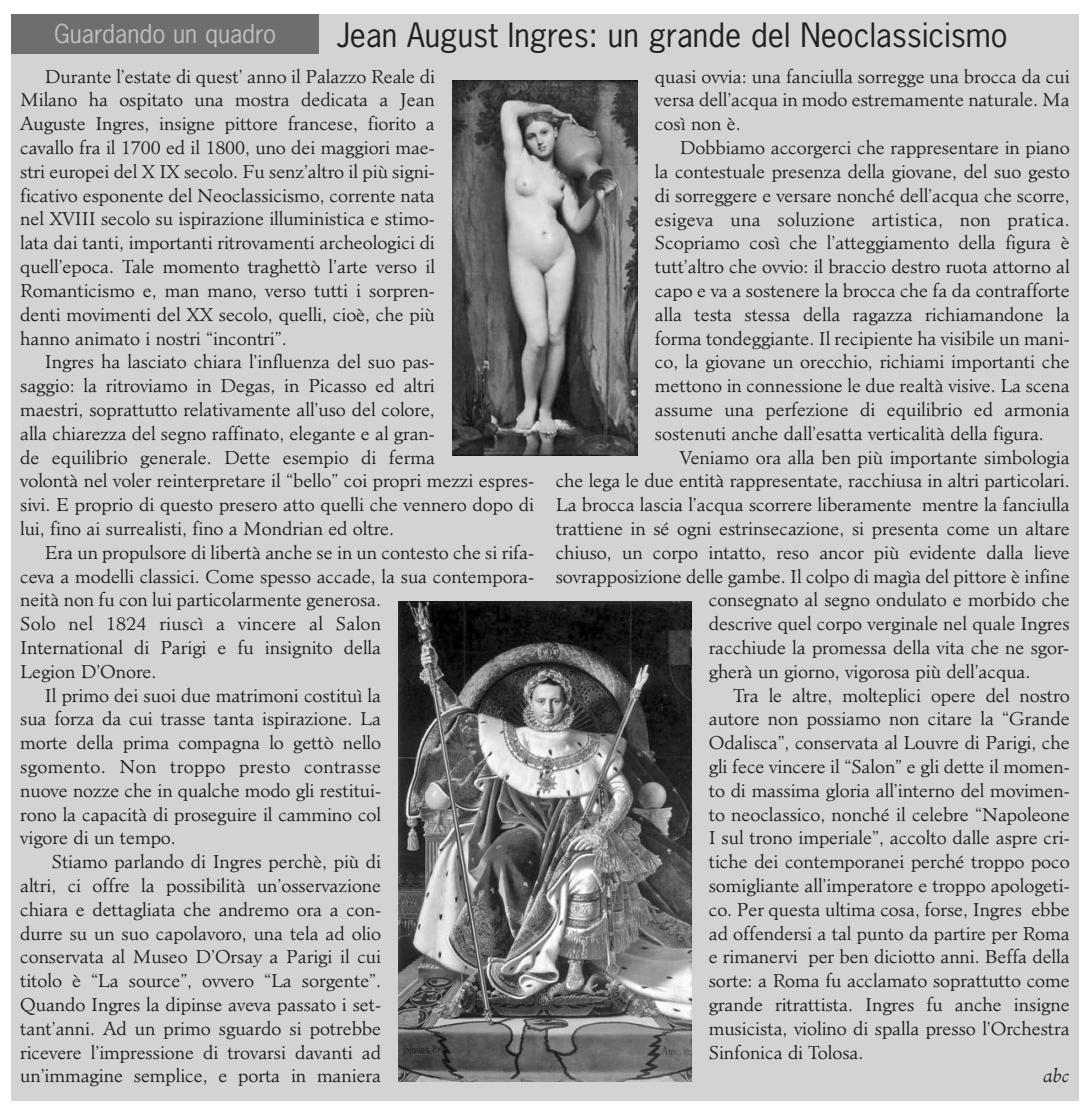
<style>
.page{position:relative;width:1090px;height:1113px;background:#fff}
.page>*{position:absolute;margin:0;border:0;box-sizing:border-box;transform-origin:0 0}
.t1{font:31.5px "News Gothic";color:#231f20}
.t2{font:24.5px "News Gothic";color:#bcbec0}
.t3{font:300 18.03px/23.8px "Minister";letter-spacing:-.005em;color:#231f20;text-align:justify}
.t4{font:300 18.03px "Minister";letter-spacing:.015em;color:#231f20}
.t5{font:italic 300 18.03px "Minister";color:#231f20}
</style>
<div class="page">
<div style="left:11px;top:14px;width:1067px;height:1086px;background:#d1d3d4"></div>
<div style="left:11px;top:14px;width:308px;height:39px;background:#6d6e70"></div>
<img style="left:452px;top:81px;width:185px;height:375px">
<img style="left:399px;top:602px;width:292px;height:479px">
<h2 class="t2" style="left:54px;top:24px;width:223px">Guardando un quadro</h2>
<h1 class="t1" style="left:336px;top:22px;width:672px">Jean August Ingres: un grande del Neoclassicismo</h1>
<p class="t3" style="left:20px;top:66px;width:416px;text-indent:25px">Durante l’estate di quest’ anno il Palazzo Reale di Milano ha ospitato una mostra dedicata a Jean Auguste Ingres, insigne pittore francese, fiorito a cavallo fra il 1700 ed il 1800, uno dei maggiori mae&shy;stri europei del X IX secolo. Fu senz’altro il più signi&shy;ficativo esponente del Neoclassicismo, corrente nata nel XVIII secolo su ispirazione illuministica e stimo&shy;lata dai tanti, importanti ritrovamenti archeologici di quell’epoca. Tale momento traghettò l’arte verso il Romanticismo e, man mano, verso tutti i sorpren&shy;denti movimenti del XX secolo, quelli, cioè, che più hanno animato i nostri “incontri”.</p>
<p class="t3" style="left:20px;top:351px;width:515px;text-align:left;text-indent:25px">Ingres ha lasciato chiara l’influenza del suo pas-<br>saggio: la ritroviamo in Degas, in Picasso ed altri<br>maestri, soprattutto relativamente all’uso del colore,<br>alla chiarezza del segno raffinato, elegante e al gran-<br>de equilibrio generale. Dette esempio di ferma<br>volontà nel voler reinterpretare il “bello” coi propri mezzi espres&shy;sivi. E proprio di questo presero atto quelli che vennero dopo di lui, fino ai surrealisti, fino a Mondrian ed oltre.</p>
<p class="t3" style="left:45px;top:542px;width:490px">Era un propulsore di libertà anche se in un contesto che si rifa-</p>
<p class="t3" style="left:20px;top:566px;width:515px">ceva a modelli classici. Come spesso accade, la sua contempora-</p>
<p class="t3" style="left:20px;top:589px;width:362px">neità non fu con lui particolarmente generosa.</p>
<p class="t4" style="left:20px;top:616px;width:362px">Solo nel 1824 riuscì a vincere al Salon</p>
<p class="t3" style="left:20px;top:637px;width:362px">International di Parigi e fu insignito della</p>
<p class="t3" style="left:20px;top:661px;width:138px">Legion D’Onore.</p>
<p class="t3" style="left:45px;top:685px;width:338px">Il primo dei suoi due matrimoni costituì la</p>
<p class="t3" style="left:20px;top:708px;width:362px">sua forza da cui trasse tanta ispirazione. La</p>
<p class="t3" style="left:20px;top:732px;width:362px">morte della prima compagna lo gettò nello</p>
<p class="t4" style="left:20px;top:759px;width:362px">sgomento. Non troppo presto contrasse</p>
<p class="t3" style="left:20px;top:780px;width:362px">nuove nozze che in qualche modo gli restitui-</p>
<p class="t3" style="left:20px;top:804px;width:362px">rono la capacità di proseguire il cammino col</p>
<p class="t3" style="left:20px;top:827px;width:157px">vigore di un tempo.</p>
<p class="t3" style="left:52px;top:851px;width:331px">Stiamo parlando di Ingres perchè, più di</p>
<p class="t3" style="left:20px;top:875px;width:362px">altri, ci offre la possibilità un’osservazione</p>
<p class="t3" style="left:20px;top:899px;width:362px">chiara e dettagliata che andremo ora a con-</p>
<p class="t3" style="left:20px;top:923px;width:362px">durre su un suo capolavoro, una tela ad olio</p>
<p class="t3" style="left:20px;top:946px;width:362px">conservata al Museo D’Orsay a Parigi il cui</p>
<p class="t3" style="left:20px;top:970px;width:362px">titolo è “La source”, ovvero “La sorgente”.</p>
<p class="t3" style="left:20px;top:994px;width:362px">Quando Ingres la dipinse aveva passato i set-</p>
<p class="t3" style="left:20px;top:1018px;width:362px">tant’anni. Ad un primo sguardo si potrebbe</p>
<p class="t3" style="left:20px;top:1042px;width:362px">ricevere l’impressione di trovarsi davanti ad</p>
<p class="t3" style="left:20px;top:1065px;width:362px">un’immagine semplice, e porta in maniera</p>
<p class="t3" style="left:655px;top:66px;width:416px">quasi ovvia: una fanciulla sorregge una brocca da cui versa dell’acqua in modo estremamente naturale. Ma così non è.</p>
<p class="t3" style="left:655px;top:137px;width:416px;text-indent:25px">Dobbiamo accorgerci che rappresentare in piano la contestuale presenza della giovane, del suo gesto di sorreggere e versare nonché dell’acqua che scorre, esigeva una soluzione artistica, non pratica.<br>Scopriamo così che l’atteggiamento della figura è tutt’altro che ovvio: il braccio destro ruota attorno al capo e va a sostenere la brocca che fa da contrafforte alla testa stessa della ragazza richiamandone la forma tondeggiante. Il recipiente ha visibile un mani&shy;co, la giovane un orecchio, richiami importanti che mettono in connessione le due realtà visive. La scena assume una perfezione di equilibrio ed armonia sostenuti anche dall’esatta verticalità della figura.</p>
<p class="t3" style="left:679px;top:447px;width:391px">Veniamo ora alla ben più importante simbologia</p>
<p class="t3" style="left:555px;top:470px;width:515px">che lega le due entità rappresentate, racchiusa in altri particolari.</p>
<p class="t3" style="left:555px;top:494px;width:515px">La brocca lascia l’acqua scorrere liberamente mentre la fanciulla</p>
<p class="t3" style="left:555px;top:518px;width:515px">trattiene in sé ogni estrinsecazione, si presenta come un altare</p>
<p class="t3" style="left:555px;top:542px;width:515px">chiuso, un corpo intatto, reso ancor più evidente dalla lieve</p>
<p class="t3" style="left:555px;top:566px;width:515px">sovrapposizione delle gambe. Il colpo di magìa del pittore è infine</p>
<p class="t3" style="left:708px;top:589px;width:362px">consegnato al segno ondulato e morbido che</p>
<p class="t3" style="left:708px;top:613px;width:362px">descrive quel corpo verginale nel quale Ingres</p>
<p class="t3" style="left:708px;top:637px;width:362px">racchiude la promessa della vita che ne sgor-</p>
<p class="t3" style="left:708px;top:661px;width:323px">gherà un giorno, vigorosa più dell’acqua.</p>
<p class="t3" style="left:733px;top:685px;width:338px">Tra le altre, molteplici opere del nostro</p>
<p class="t3" style="left:708px;top:708px;width:362px">autore non possiamo non citare la “Grande</p>
<p class="t3" style="left:708px;top:732px;width:362px">Odalisca”, conservata al Louvre di Parigi, che</p>
<p class="t3" style="left:708px;top:756px;width:362px">gli fece vincere il “Salon” e gli dette il momen-</p>
<p class="t3" style="left:708px;top:780px;width:362px">to di massima gloria all’interno del movimen-</p>
<p class="t3" style="left:708px;top:804px;width:362px">to neoclassico, nonché il celebre “Napoleone</p>
<p class="t3" style="left:708px;top:827px;width:362px">I sul trono imperiale”, accolto dalle aspre cri-</p>
<p class="t3" style="left:708px;top:851px;width:362px">tiche dei contemporanei perché troppo poco</p>
<p class="t3" style="left:708px;top:875px;width:362px">somigliante all’imperatore e troppo apologeti-</p>
<p class="t3" style="left:708px;top:899px;width:362px">co. Per questa ultima cosa, forse, Ingres ebbe</p>
<p class="t3" style="left:708px;top:923px;width:362px">ad offendersi a tal punto da partire per Roma</p>
<p class="t3" style="left:708px;top:946px;width:362px">e rimanervi per ben diciotto anni. Beffa della</p>
<p class="t3" style="left:708px;top:970px;width:362px">sorte: a Roma fu acclamato soprattutto come</p>
<p class="t3" style="left:708px;top:994px;width:362px">grande ritrattista. Ingres fu anche insigne</p>
<p class="t3" style="left:708px;top:1018px;width:362px">musicista, violino di spalla presso l’Orchestra</p>
<p class="t3" style="left:708px;top:1042px;width:156px">Sinfonica di Tolosa.</p>
<p class="t5" style="left:1043px;top:1068px;width:28px">abc</p>
</div>
